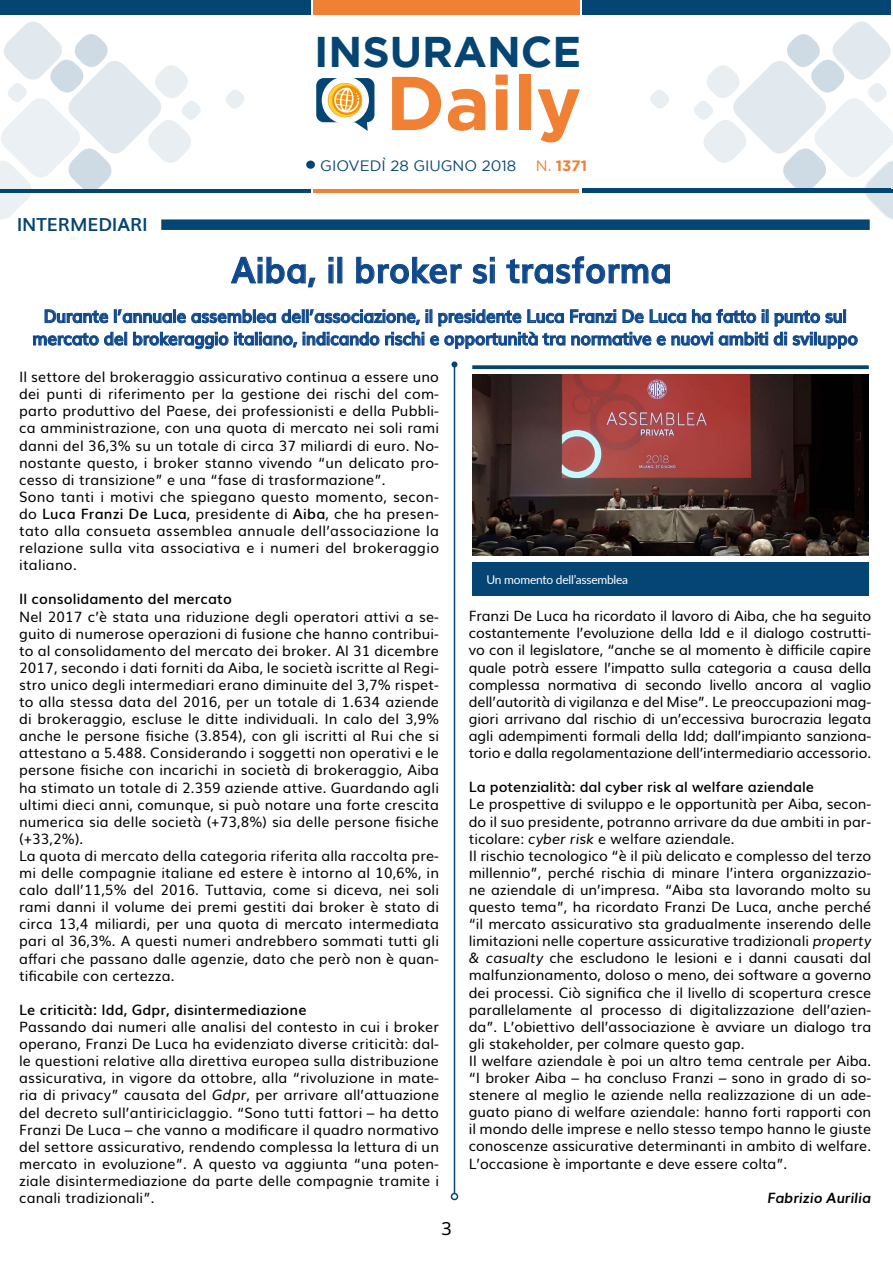
<style>
.page{position:relative;width:893px;height:1263px;background:#fff}
.page>*{position:absolute;margin:0;border:0;box-sizing:border-box;transform-origin:0 0}
.t1{font:700 76.05px "Gotham";color:#f08033}
.t2{font:700 42.9px "Gotham";color:#054573}
.t3{font:700 36px "Muli";color:#0f488c;scale:.95 1}
.t4{font:700 18px/22.5px "Muli";letter-spacing:-.02em;color:#0f488c;text-align:center;scale:.95 1}
.t5{font:700 18px "Muli";color:#054573}
.t6{font:18px "Noto Sans";color:#000}
.t7{font:15px "Gotham";color:#054573}
.t8{font:700 15px "Gotham";color:#f08033}
.t9{font:14.25px/17.1px "Muli";letter-spacing:.01em;color:#000}
.t10{font:600 14.25px "Muli";letter-spacing:.01em;color:#000}
.t11{font:italic 700 14.25px "Muli";color:#000}
.t12{font:12px "Lato";letter-spacing:-.02em;color:#fff}
.s1{font-weight:400}
.s2{font-weight:600}
.s3{font-style:italic}
</style>
<div class="page">
<div style="left:0;top:0;width:310px;height:15px;background:#054573"></div>
<div style="left:583px;top:0;width:308px;height:14px;background:#054573"></div>
<div style="left:313px;top:0;width:267px;height:15px;background:#f08033"></div>
<hr style="left:0;top:189px;width:310px;height:3px;background:#054573">
<hr style="left:583px;top:188px;width:308px;height:4px;background:#054573">
<hr style="left:314px;top:189px;width:265px;height:3px;background:#f08033">
<div style="left:316px;top:78px;width:58px;height:44px;background:#054573;border-radius:8px"></div>
<div style="left:322px;top:77px;width:47px;height:47px;background:#fff;border-radius:50%"></div>
<svg style="left:328px;top:83px;width:40px;height:48px"></svg>
<div style="left:306px;top:161px;width:9px;height:8px;background:#054573;border-radius:50%"></div>
<svg style="left:225px;top:90px;width:20px;height:19px"></svg>
<svg style="left:650px;top:90px;width:19px;height:19px"></svg>
<svg style="left:0;top:21px;width:203px;height:198px"></svg>
<svg style="left:691px;top:14px;width:202px;height:205px"></svg>
<svg style="left:230px;top:257px;width:86px;height:31px"></svg>
<svg style="left:329px;top:257px;width:4px;height:4px"></svg>
<svg style="left:356px;top:257px;width:106px;height:27px"></svg>
<svg style="left:472px;top:257px;width:23px;height:27px"></svg>
<div style="left:490px;top:264px;width:5px;height:19px;border:1px solid #0f488c"></div>
<svg style="left:506px;top:256px;width:164px;height:28px"></svg>
<svg style="left:45px;top:309px;width:63px;height:14px"></svg>
<div style="left:114px;top:309px;width:3px;height:14px;border:1px solid #0f488c"></div>
<svg style="left:118px;top:309px;width:158px;height:14px"></svg>
<svg style="left:282px;top:309px;width:22px;height:14px"></svg>
<div style="left:306px;top:309px;width:3px;height:14px;border:1px solid #0f488c"></div>
<svg style="left:310px;top:309px;width:110px;height:16px"></svg>
<svg style="left:426px;top:309px;width:6px;height:14px"></svg>
<svg style="left:438px;top:309px;width:83px;height:17px"></svg>
<svg style="left:527px;top:309px;width:37px;height:14px"></svg>
<svg style="left:570px;top:309px;width:46px;height:14px"></svg>
<svg style="left:623px;top:309px;width:21px;height:14px"></svg>
<svg style="left:650px;top:309px;width:36px;height:14px"></svg>
<svg style="left:692px;top:309px;width:64px;height:14px"></svg>
<svg style="left:762px;top:309px;width:6px;height:14px"></svg>
<svg style="left:774px;top:310px;width:68px;height:16px"></svg>
<div style="left:843px;top:309px;width:3px;height:14px;border:1px solid #0f488c"></div>
<svg style="left:33px;top:332px;width:94px;height:14px"></svg>
<svg style="left:133px;top:332px;width:95px;height:17px"></svg>
<svg style="left:234px;top:332px;width:63px;height:15px"></svg>
<svg style="left:303px;top:332px;width:76px;height:14px"></svg>
<svg style="left:385px;top:332px;width:39px;height:14px"></svg>
<svg style="left:430px;top:332px;width:135px;height:17px"></svg>
<svg style="left:571px;top:332px;width:80px;height:14px"></svg>
<svg style="left:657px;top:332px;width:56px;height:14px"></svg>
<svg style="left:719px;top:332px;width:49px;height:14px"></svg>
<svg style="left:774px;top:332px;width:13px;height:14px"></svg>
<svg style="left:793px;top:332px;width:65px;height:17px"></svg>
<div style="left:161px;top:219px;width:709px;height:11px;background:#054573"></div>
<hr style="left:454px;top:364px;width:1px;height:829px;background:#054573">
<svg style="left:451px;top:361px;width:6px;height:6px"></svg>
<div style="left:451px;top:1193px;width:7px;height:7px;border:2px solid #054573;border-radius:50%"></div>
<img style="left:472px;top:375px;width:397px;height:180px">
<svg style="left:472px;top:365px;width:397px;height:4px;fill:#054573"></svg>
<div style="left:472px;top:562px;width:397px;height:34px;background:#054573"></div>
<h2 class="t2" style="left:314px;top:27px;width:269px">INSURANCE</h2>
<h1 class="t1" style="left:386px;top:59px;width:197px">Daily</h1>
<p class="t5" style="left:17px;top:210px;width:132px">INTERMEDIARI</p>
<p class="t7" style="left:320px;top:157px;width:197px">GIOVEDÌ 28 GIUGNO 2018</p>
<p class="t8" style="left:536px;top:157px;width:53px"><span class="s1">N.</span> 1371</p>
<h3 class="t3" style="left:231px;top:241px;width:465px">Aiba, il broker si trasforma</h3>
<p class="t4" style="left:32px;top:304px;width:871px">Durante l’annuale assemblea dell’associazione, il presidente Luca Franzi De Luca ha fatto il punto sul mercato del brokeraggio italiano, indicando rischi e opportunità tra normative e nuovi ambiti di sviluppo</p>
<p class="t9" style="left:19px;top:367px;width:421px">Il settore del brokeraggio assicurativo continua a essere uno dei punti di riferimento per la gestione dei rischi del com&shy;parto produttivo del Paese, dei professionisti e della Pubbli&shy;ca amministrazione, con una quota di mercato nei soli rami danni del 36,3% su un totale di circa 37 miliardi di euro. No&shy;nostante questo, i broker stanno vivendo “un delicato pro&shy;cesso di transizione” e una “fase di trasformazione”.<br>Sono tanti i motivi che spiegano questo momento, secon&shy;do <span class="s2">Luca Franzi De Luca</span>, presidente di <span class="s2">Aiba</span>, che ha presen&shy;tato alla consueta assemblea annuale dell’associazione la relazione sulla vita associativa e i numeri del brokeraggio italiano.</p>
<p class="t10" style="left:19px;top:588px;width:214px">Il consolidamento del mercato</p>
<p class="t9" style="left:19px;top:607px;width:421px">Nel 2017 c’è stata una riduzione degli operatori attivi a se&shy;guito di numerose operazioni di fusione che hanno contribui&shy;to al consolidamento del mercato dei broker. Al 31 dicembre 2017, secondo i dati forniti da Aiba, le società iscritte al Regi&shy;stro unico degli intermediari erano diminuite del 3,7% rispet&shy;to alla stessa data del 2016, per un totale di 1.634 aziende di brokeraggio, escluse le ditte individuali. In calo del 3,9% anche le persone fisiche (3.854), con gli iscritti al Rui che si attestano a 5.488. Considerando i soggetti non operativi e le persone fisiche con incarichi in società di brokeraggio, Aiba ha stimato un totale di 2.359 aziende attive. Guardando agli ultimi dieci anni, comunque, si può notare una forte crescita numerica sia delle società (+73,8%) sia delle persone fisiche (+33,2%).<br>La quota di mercato della categoria riferita alla raccolta pre&shy;mi delle compagnie italiane ed estere è intorno al 10,6%, in calo dall’11,5% del 2016. Tuttavia, come si diceva, nei soli rami danni il volume dei premi gestiti dai broker è stato di circa 13,4 miliardi, per una quota di mercato intermediata pari al 36,3%. A questi numeri andrebbero sommati tutti gli affari che passano dalle agenzie, dato che però non è quan&shy;tificabile con certezza.</p>
<p class="t10" style="left:19px;top:998px;width:289px">Le criticità: Idd, Gdpr, disintermediazione</p>
<p class="t9" style="left:19px;top:1017px;width:421px;text-align:justify">Passando dai numeri alle analisi del contesto in cui i broker operano, Franzi De Luca ha evidenziato diverse criticità: dal&shy;le questioni relative alla direttiva europea sulla distribuzione assicurativa, in vigore da ottobre, alla “rivoluzione in mate&shy;ria di privacy” causata del <span class="s3">Gdpr</span>, per arrivare all’attuazione del decreto sull’antiriciclaggio. “Sono tutti fattori – ha detto Franzi De Luca – che vanno a modificare il quadro normativo del settore assicurativo, rendendo complessa la lettura di un mercato in evoluzione”. A questo va aggiunta “una poten&shy;ziale disintermediazione da parte delle compagnie tramite i canali tradizionali”.</p>
<p class="t6" style="left:441px;top:1216px;width:12px">3</p>
<p class="t12" style="left:486px;top:571px;width:143px">Un momento dell’assemblea</p>
<p class="t9" style="left:469px;top:606px;width:404px;text-align:justify">Franzi De Luca ha ricordato il lavoro di Aiba, che ha seguito costantemente l’evoluzione della Idd e il dialogo costrutti&shy;vo con il legislatore, “anche se al momento è difficile capire quale potrà essere l’impatto sulla categoria a causa della complessa normativa di secondo livello ancora al vaglio dell’autorità di vigilanza e del Mise”. Le preoccupazioni mag&shy;giori arrivano dal rischio di un’eccessiva burocrazia legata agli adempimenti formali della Idd; dall’impianto sanziona&shy;torio e dalla regolamentazione dell’intermediario accessorio.</p>
<p class="t10" style="left:469px;top:775px;width:347px">La potenzialità: dal cyber risk al welfare aziendale</p>
<p class="t9" style="left:469px;top:794px;width:404px">Le prospettive di sviluppo e le opportunità per Aiba, secon&shy;do il suo presidente, potranno arrivare da due ambiti in par&shy;ticolare: <span class="s3">cyber risk</span> e welfare aziendale.<br>Il rischio tecnologico “è il più delicato e complesso del terzo millennio”, perché rischia di minare l’intera organizzazio&shy;ne aziendale di un’impresa. “Aiba sta lavorando molto su questo tema”, ha ricordato Franzi De Luca, anche perché “il mercato assicurativo sta gradualmente inserendo delle limitazioni nelle coperture assicurative tradizionali <span class="s3">property &amp; casualty</span> che escludono le lesioni e i danni causati dal malfunzionamento, doloso o meno, dei software a governo dei processi. Ciò significa che il livello di scopertura cresce parallelamente al processo di digitalizzazione dell’azien&shy;da”. L’obiettivo dell’associazione è avviare un dialogo tra gli stakeholder, per colmare questo gap.<br>Il welfare aziendale è poi un altro tema centrale per Aiba. “I broker Aiba – ha concluso Franzi – sono in grado di so&shy;stenere al meglio le aziende nella realizzazione di un ade&shy;guato piano di welfare aziendale: hanno forti rapporti con il mondo delle imprese e nello stesso tempo hanno le giuste conoscenze assicurative determinanti in ambito di welfare.<br>L’occasione è importante e deve essere colta”.</p>
<p class="t11" style="left:768px;top:1186px;width:105px">Fabrizio Aurilia</p>
</div>
